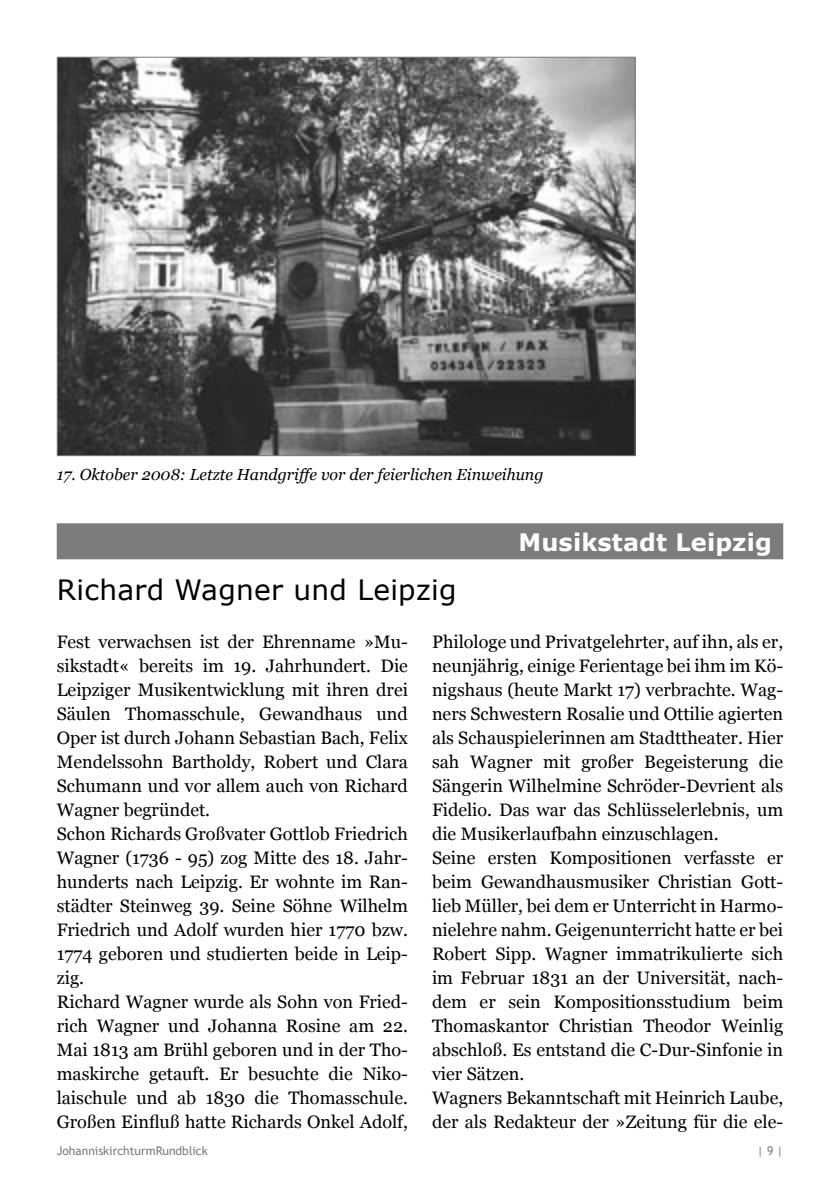
<style>
.page{position:relative;width:840px;height:1191px;background:#fff}
.page>*{position:absolute;margin:0;border:0;box-sizing:border-box;transform-origin:0 0}
.t1{font:28px "Verdana";letter-spacing:.01em;color:#000}
.t2{font:700 24px "Verdana";letter-spacing:.005em;color:#fff}
.t3{font:18px/24px "Georgia";color:#000}
.t4{font:italic 16px "Georgia";color:#000}
.t5{font:12px "Trebuchet MS";color:#7c7c7c}
</style>
<div class="page">
<div style="left:57px;top:523px;width:725px;height:36px;background:#7c7c7c"></div>
<img style="left:59px;top:59px;width:574px;height:395px">
<p class="t4" style="left:57px;top:465px;width:488px">17. Oktober 2008: Letzte Handgriffe vor der feierlichen Einweihung</p>
<h1 class="t1" style="left:57px;top:572px;width:401px">Richard Wagner und Leipzig</h1>
<h2 class="t2" style="left:518px;top:527px;width:255px">Musikstadt Leipzig</h2>
<p class="t3" style="left:57px;top:630px;width:352px">Fest verwachsen ist der Ehrenname »Mu&shy;sikstadt« bereits im 19. Jahrhundert. Die Leipziger Musikentwicklung mit ihren drei Säulen Thomasschule, Gewandhaus und Oper ist durch Johann Sebastian Bach, Felix Mendelssohn Bartholdy, Robert und Clara Schumann und vor allem auch von Richard Wagner begründet.<br>Schon Richards Großvater Gottlob Friedrich Wagner (1736 - 95) zog Mitte des 18. Jahr&shy;hunderts nach Leipzig. Er wohnte im Ran&shy;städter Steinweg 39. Seine Söhne Wilhelm Friedrich und Adolf wurden hier 1770 bzw.<br>1774 geboren und studierten beide in Leip&shy;zig.<br>Richard Wagner wurde als Sohn von Fried&shy;rich Wagner und Johanna Rosine am 22.<br>Mai 1813 am Brühl geboren und in der Tho&shy;maskirche getauft. Er besuchte die Niko&shy;laischule und ab 1830 die Thomasschule.<br>Großen Einfluß hatte Richards Onkel Adolf,</p>
<p class="t3" style="left:432px;top:630px;width:352px">Philologe und Privatgelehrter, auf ihn, als er, neunjährig, einige Ferientage bei ihm im Kö&shy;nigshaus (heute Markt 17) verbrachte. Wag&shy;ners Schwestern Rosalie und Ottilie agierten als Schauspielerinnen am Stadttheater. Hier sah Wagner mit großer Begeisterung die Sängerin Wilhelmine Schröder-Devrient als Fidelio. Das war das Schlüsselerlebnis, um die Musikerlaufbahn einzuschlagen.<br>Seine ersten Kompositionen verfasste er beim Gewandhausmusiker Christian Gott&shy;lieb Müller, bei dem er Unterricht in Harmo&shy;nielehre nahm. Geigenunterricht hatte er bei Robert Sipp. Wagner immatrikulierte sich im Februar 1831 an der Universität, nach&shy;dem er sein Kompositionsstudium beim Thomaskantor Christian Theodor Weinlig abschloß. Es entstand die C-Dur-Sinfonie in vier Sätzen.<br>Wagners Bekanntschaft mit Heinrich Laube, der als Redakteur der »Zeitung für die ele-</p>
<p class="t5" style="left:57px;top:1143px;width:153px">JohanniskirchturmRundblick</p>
<p class="t5" style="left:756px;top:1143px;width:28px">| 9 |</p>
</div>
